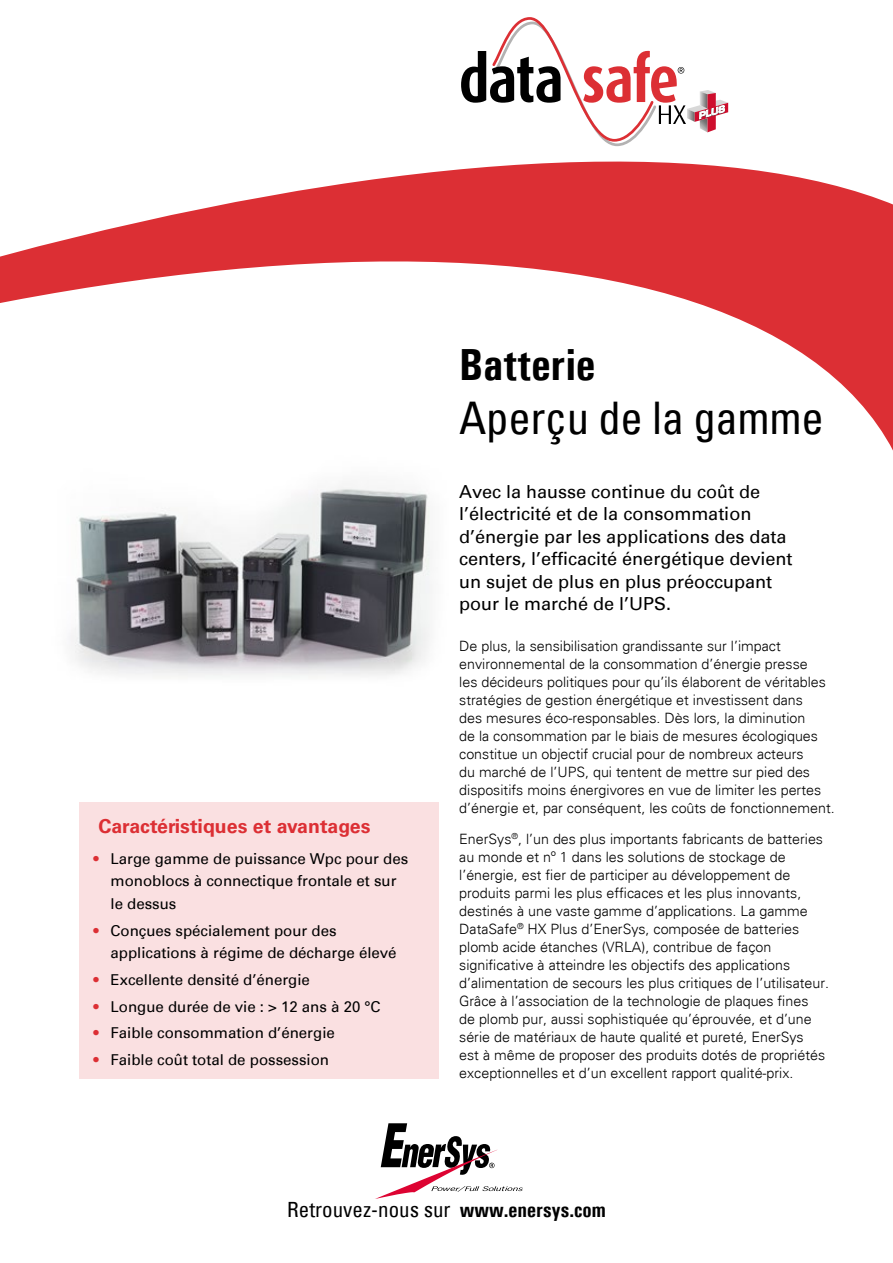
<style>
.page{position:relative;width:893px;height:1263px;background:#fff}
.page>*{position:absolute;margin:0;border:0;box-sizing:border-box;transform-origin:0 0}
.t1{font:condensed 45px "Univers";letter-spacing:-.01em;color:#000}
.t2{font:700 condensed 45px "Univers";color:#000}
.t3{font:condensed 21px "Univers";color:#000}
.t4{font:700 19.5px "Univers LT Std";color:#dc2f34}
.t5{font:18px/22.5px "Univers";color:#000}
.t6{font:15px/22.5px "Univers";color:#000}
.t7{font:300 14.25px/18px "Univers";color:#000}
.s1{font-family:"Univers LT Std";font-weight:700;color:#dc2f34}
.s2{font-weight:700}
</style>
<div class="page">
<div style="left:79px;top:802px;width:360px;height:276px;background:#fae0e1"></div>
<svg style="left:0;top:102px;width:893px;height:349px"></svg>
<svg style="left:375px;top:1123px;width:148px;height:76px"></svg>
<svg style="left:461px;top:17px;width:267px;height:129px"></svg>
<img style="left:70px;top:486px;width:360px;height:191px">
<h3 class="t4" style="left:98px;top:815px;width:274px">Caractéristiques et avantages</h3>
<p class="t6" style="left:111px;top:847px;width:299px;text-indent:-17px"><span class="s1">•</span> Large gamme de puissance Wpc pour des monoblocs à connectique frontale et sur le dessus</p>
<p class="t6" style="left:111px;top:919px;width:287px;text-indent:-17px"><span class="s1">•</span> Conçues spécialement pour des applications à régime de décharge élevé</p>
<p class="t6" style="left:94px;top:968px;width:218px"><span class="s1">•</span> Excellente densité d’énergie</p>
<p class="t6" style="left:94px;top:995px;width:288px"><span class="s1">•</span> Longue durée de vie : &gt; 12 ans à 20 °C</p>
<p class="t6" style="left:94px;top:1022px;width:243px"><span class="s1">•</span> Faible consommation d’énergie</p>
<p class="t6" style="left:94px;top:1049px;width:237px"><span class="s1">•</span> Faible coût total de possession</p>
<h1 class="t2" style="left:459px;top:337px;width:138px">Batterie</h1>
<h1 class="t1" style="left:459px;top:388px;width:366px">Aperçu de la gamme</h1>
<p class="t5" style="left:459px;top:480px;width:335px">Avec la hausse continue du coût de l’électricité et de la consommation d’énergie par les applications des data centers, l’efficacité énergétique devient un sujet de plus en plus préoccupant pour le marché de l’UPS.</p>
<p class="t7" style="left:459px;top:637px;width:377px">De plus, la sensibilisation grandissante sur l’impact environnemental de la consommation d’énergie presse<br>les décideurs politiques pour qu’ils élaborent de véritables stratégies de gestion énergétique et investissent dans<br>des mesures éco-responsables. Dès lors, la diminution<br>de la consommation par le biais de mesures écologiques constitue un objectif crucial pour de nombreux acteurs<br>du marché de l’UPS, qui tentent de mettre sur pied des dispositifs moins énergivores en vue de limiter les pertes d’énergie et, par conséquent, les coûts de fonctionnement.</p>
<p class="t7" style="left:459px;top:829px;width:371px">EnerSys<sup>®</sup>, l’un des plus importants fabricants de batteries au monde et nº 1 dans les solutions de stockage de l’énergie, est fier de participer au développement de produits parmi les plus efficaces et les plus innovants, destinés à une vaste gamme d’applications. La gamme DataSafe<sup>®</sup> HX Plus d’EnerSys, composée de batteries plomb acide étanches (VRLA), contribue de façon significative à atteindre les objectifs des applications d’alimentation de secours les plus critiques de l’utilisateur.<br>Grâce à l’association de la technologie de plaques fines<br>de plomb pur, aussi sophistiquée qu’éprouvée, et d’une série de matériaux de haute qualité et pureté, EnerSys<br>est à même de proposer des produits dotés de propriétés exceptionnelles et d’un excellent rapport qualité-prix.</p>
<h2 class="t3" style="left:287px;top:1196px;width:320px">Retrouvez-nous sur <span class="s2">www.enersys.com</span></h2>
</div>
